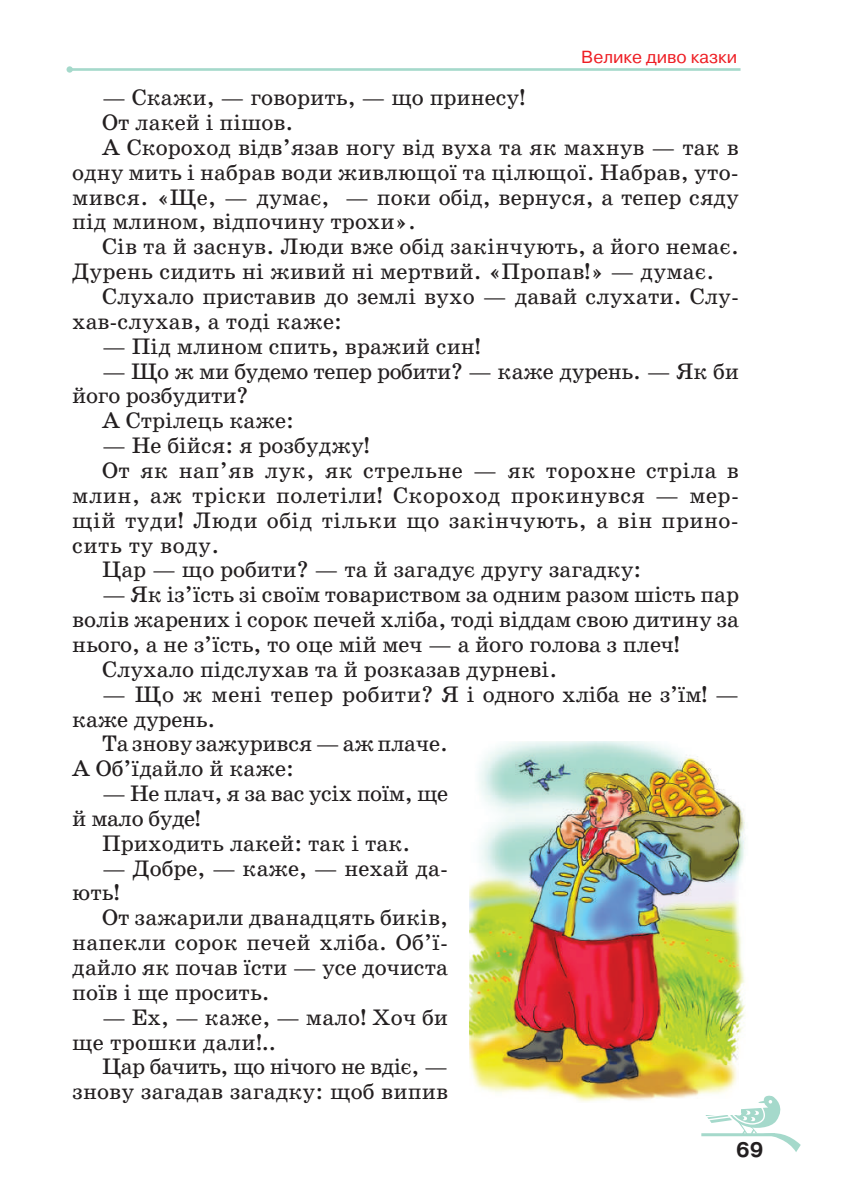
<style>
.page{position:relative;width:844px;height:1191px;background:#fff}
.page>*{position:absolute;margin:0;border:0;box-sizing:border-box;transform-origin:0 0}
.t1{font:22.75px/24.8px "School Book C";color:#231f20}
.t2{font:22.75px "School Book C";letter-spacing:.02em;color:#231f20}
.t3{font:22.75px "School Book C";letter-spacing:-.02em;color:#231f20}
.t4{font:700 21px "Pragmatica C";color:#231f20}
.t5{font:17.5px "Pragmatica C";color:#ee1d23}
</style>
<div class="page">
<hr style="left:701px;top:1133px;width:73px;height:3px;background:#a5d9cb">
<svg style="left:702px;top:1095px;width:98px;height:57px"></svg>
<hr style="left:70px;top:68px;width:670px;height:3px;background:#a5d9cb">
<div style="left:66px;top:66px;width:7px;height:7px;background:#a5d9cb;border-radius:50%"></div>
<div style="left:70px;top:86px;width:670px;height:1029px;background:#fff"></div>
<div style="left:469px;top:742px;width:288px;height:365px;background:#fff"></div>
<img style="left:469px;top:742px;width:276px;height:360px">
<p class="t5" style="left:581px;top:47px;width:157px">Велике диво казки</p>
<p class="t1" style="left:102px;top:85px;width:424px">— Скажи, — говорить, — що принесу!</p>
<p class="t1" style="left:102px;top:110px;width:193px">От лакей і пішов.</p>
<p class="t1" style="left:102px;top:135px;width:638px">А Скороход відв’язав ногу від вуха та як махнув — так в</p>
<p class="t1" style="left:72px;top:160px;width:668px">одну мить і набрав води живлющої та цілющої. Набрав, уто-</p>
<p class="t1" style="left:72px;top:185px;width:668px">мився. «Ще, — думає, — поки обід, вернуся, а тепер сяду</p>
<p class="t1" style="left:72px;top:210px;width:345px">під млином, відпочину трохи».</p>
<p class="t1" style="left:102px;top:234px;width:638px">Сів та й заснув. Люди вже обід закінчують, а його немає.</p>
<p class="t1" style="left:72px;top:259px;width:643px">Дурень сидить ні живий ні мертвий. «Пропав!» — думає.</p>
<p class="t1" style="left:102px;top:284px;width:638px">Слухало приставив до землі вухо — давай слухати. Слу-</p>
<p class="t1" style="left:72px;top:309px;width:271px">хав---слухав, а тоді каже:</p>
<p class="t1" style="left:102px;top:334px;width:380px">— Під млином спить, вражий син!</p>
<p class="t3" style="left:102px;top:359px;width:638px">— Що ж ми будемо тепер робити? — каже дурень. — Як би</p>
<p class="t1" style="left:72px;top:383px;width:178px">його розбудити?</p>
<p class="t1" style="left:102px;top:408px;width:193px">А Стрілець каже:</p>
<p class="t1" style="left:102px;top:433px;width:269px">— Не бійся: я розбуджу!</p>
<p class="t2" style="left:102px;top:458px;width:638px">От як нап’яв лук, як стрельне — як торохне стріла в</p>
<p class="t2" style="left:72px;top:483px;width:668px">млин, аж тріски полетіли! Скороход прокинувся — мер-</p>
<p class="t2" style="left:72px;top:508px;width:668px">щій туди! Люди обід тільки що закінчують, а він прино-</p>
<p class="t2" style="left:72px;top:532px;width:148px">сить ту воду.</p>
<p class="t1" style="left:102px;top:557px;width:541px">Цар — що робити? — та й загадує другу загадку:</p>
<p class="t1" style="left:102px;top:582px;width:638px">— Як із’їсть зі своїм товариством за одним разом шість пар</p>
<p class="t1" style="left:72px;top:607px;width:668px">волів жарених і сорок печей хліба, тоді віддам свою дитину за</p>
<p class="t1" style="left:72px;top:632px;width:609px">нього, а не з’їсть, то оце мій меч — а його голова з плеч!</p>
<p class="t1" style="left:102px;top:657px;width:456px">Слухало підслухав та й розказав дурневі.</p>
<p class="t2" style="left:102px;top:681px;width:638px">— Що ж мені тепер робити? Я і одного хліба не з’їм! —</p>
<p class="t1" style="left:72px;top:706px;width:145px">каже дурень.</p>
<p class="t1" style="left:102px;top:731px;width:347px">Та знову зажурився — аж плаче.</p>
<p class="t1" style="left:72px;top:756px;width:223px">А Об’їдайло й каже:</p>
<p class="t3" style="left:102px;top:781px;width:347px">— Не плач, я за вас усіх поїм, ще</p>
<p class="t3" style="left:72px;top:806px;width:130px">й мало буде!</p>
<p class="t1" style="left:102px;top:831px;width:310px">Приходить лакей: так і так.</p>
<p class="t1" style="left:72px;top:855px;width:377px;text-indent:30px">— Добре, — каже, — нехай да&shy;ють!</p>
<p class="t1" style="left:72px;top:905px;width:377px;text-align:justify;text-indent:30px">От зажарили дванадцять биків, напекли сорок печей хліба. Об’ї&shy;дайло як почав їсти — усе дочиста поїв і ще просить.</p>
<p class="t1" style="left:72px;top:1005px;width:377px;text-indent:30px">— Ех, — каже, — мало! Хоч би ще трошки дали!..</p>
<p class="t1" style="left:72px;top:1054px;width:377px;text-align:right">Цар бачить, що нічого не вдіє, — знову загадав загадку: щоб випив</p>
<p class="t4" style="left:736px;top:1137px;width:29px">69</p>
</div>
